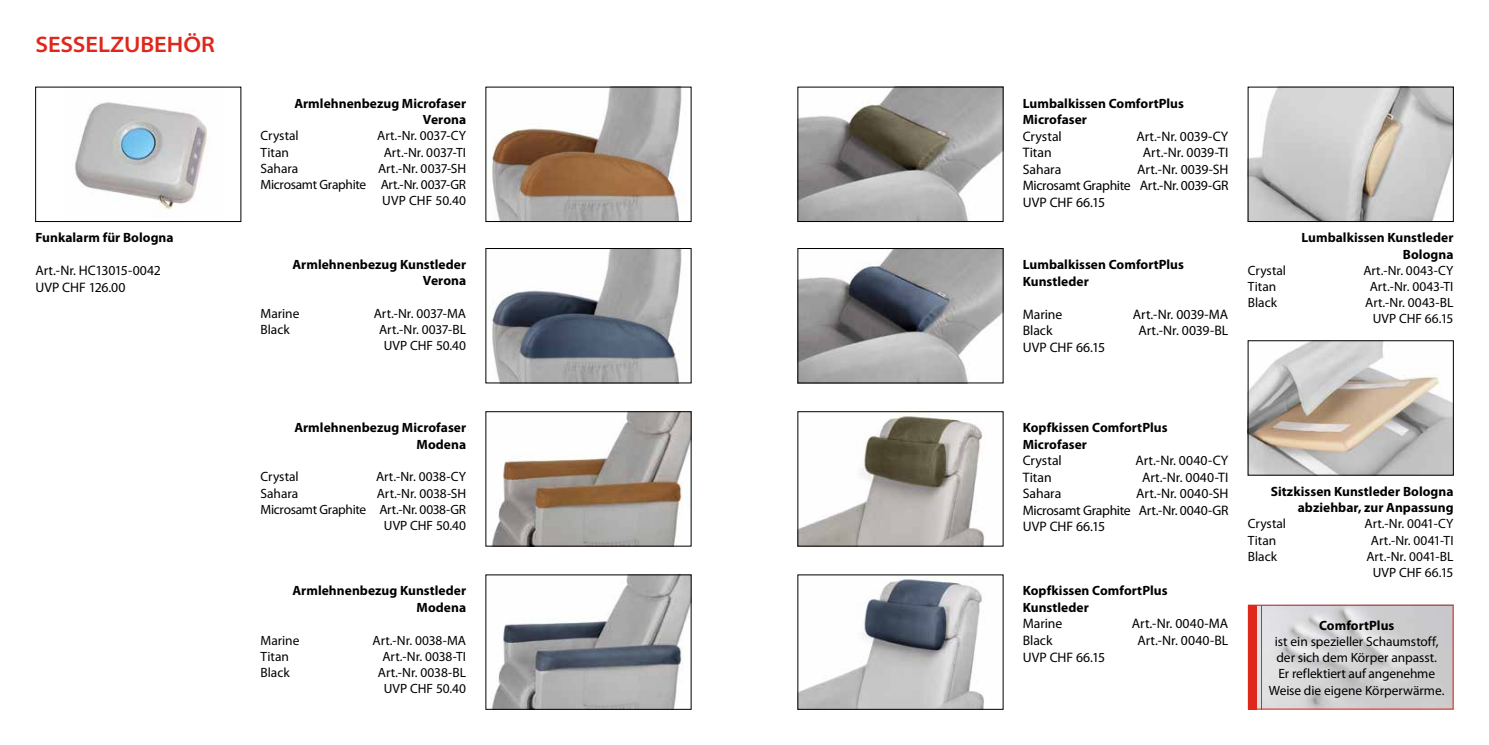
<style>
.page{position:relative;width:1489px;height:745px;background:#fff}
.page>*{position:absolute;margin:0;border:0;box-sizing:border-box;transform-origin:0 0}
.t1{font:600 semi-expanded 22.5px "Myriad Pro";color:#df271c}
.t2{font:13.75px/16.5px "Myriad Pro";letter-spacing:-.005em;color:#000;text-align:justify}
.t3{font:13.5px/16.1px "Myriad Pro";letter-spacing:-.005em;color:#000;text-align:center}
.t4{font:700 13.5px/16.5px "Myriad Pro";letter-spacing:.005em;color:#000;text-align:right}
.t5{font:13.5px "Myriad Pro";letter-spacing:.015em;color:#000}
</style>
<div class="page">
<img style="left:492px;top:576px;width:197px;height:131px">
<img style="left:491px;top:413px;width:198px;height:131px">
<div style="left:485px;top:411px;width:206px;height:135px;border:1px solid #000"></div>
<img style="left:490px;top:89px;width:192px;height:130px">
<img style="left:492px;top:250px;width:190px;height:131px">
<div style="left:485px;top:248px;width:206px;height:135px;border:1px solid #000"></div>
<img style="left:799px;top:89px;width:202px;height:130px">
<img style="left:799px;top:250px;width:202px;height:131px">
<div style="left:797px;top:248px;width:206px;height:135px;border:1px solid #000"></div>
<img style="left:1249px;top:89px;width:202px;height:130px">
<img style="left:75px;top:102px;width:132px;height:108px">
<img style="left:1249px;top:342px;width:202px;height:131px">
<img style="left:799px;top:413px;width:186px;height:131px">
<div style="left:797px;top:411px;width:206px;height:135px;border:1px solid #000"></div>
<img style="left:799px;top:578px;width:185px;height:129px">
<img style="left:1256px;top:606px;width:195px;height:101px">
<div style="left:1247px;top:604px;width:9px;height:105px;background:#df271c"></div>
<hr style="left:1261px;top:604px;width:1px;height:105px;background:#df271c">
<div style="left:1247px;top:604px;width:206px;height:105px;border:1px solid #df271c"></div>
<h1 class="t1" style="left:35px;top:30px;width:181px">SESSELZUBEHÖR</h1>
<p class="t4" style="left:35px;top:229px;width:140px">Funkalarm für Bologna</p>
<p class="t2" style="left:35px;top:262px;width:127px">Art.-Nr. HC13015-0042<br>UVP CHF 126.00</p>
<p class="t4" style="left:294px;top:94px;width:173px">Armlehnenbezug Microfaser<br>Verona</p>
<p class="t3" style="left:260px;top:127px;width:40px">Crystal</p>
<p class="t3" style="left:377px;top:127px;width:90px">Art.-Nr. 0037-CY</p>
<p class="t3" style="left:260px;top:144px;width:30px">Titan</p>
<p class="t3" style="left:383px;top:144px;width:84px">Art.-Nr. 0037-TI</p>
<p class="t3" style="left:260px;top:160px;width:39px">Sahara</p>
<p class="t3" style="left:260px;top:160px;width:207px;text-align:right">Art.-Nr. 0037-SH<br>Microsamt Graphite Art.-Nr. 0037-GR<br>UVP CHF 50.40</p>
<p class="t4" style="left:292px;top:256px;width:175px;line-height:16.1px">Armlehnenbezug Kunstleder<br>Verona</p>
<p class="t3" style="left:260px;top:305px;width:40px">Marine</p>
<p class="t3" style="left:374px;top:305px;width:94px">Art.-Nr. 0037-MA</p>
<p class="t3" style="left:260px;top:321px;width:31px">Black</p>
<p class="t3" style="left:379px;top:321px;width:88px">Art.-Nr. 0037-BL<br>UVP CHF 50.40</p>
<p class="t4" style="left:294px;top:418px;width:173px">Armlehnenbezug Microfaser<br>Modena</p>
<p class="t3" style="left:260px;top:468px;width:40px">Crystal</p>
<p class="t3" style="left:376px;top:468px;width:92px">Art.-Nr. 0038-CY</p>
<p class="t3" style="left:260px;top:484px;width:39px">Sahara</p>
<p class="t3" style="left:260px;top:484px;width:207px;text-align:right">Art.-Nr. 0038-SH<br>Microsamt Graphite Art.-Nr. 0038-GR<br>UVP CHF 50.40</p>
<p class="t4" style="left:292px;top:581px;width:175px">Armlehnenbezug Kunstleder<br>Modena</p>
<p class="t3" style="left:260px;top:631px;width:40px">Marine</p>
<p class="t3" style="left:372px;top:631px;width:95px">Art.-Nr. 0038-MA</p>
<p class="t3" style="left:260px;top:647px;width:30px">Titan</p>
<p class="t3" style="left:382px;top:647px;width:85px">Art.-Nr. 0038-TI</p>
<p class="t3" style="left:260px;top:663px;width:31px">Black</p>
<p class="t3" style="left:378px;top:663px;width:90px">Art.-Nr. 0038-BL<br>UVP CHF 50.40</p>
<p class="t4" style="left:1022px;top:94px;width:163px;text-align:left">Lumbalkissen ComfortPlus<br>Microfaser</p>
<p class="t2" style="left:1022px;top:127px;width:40px">Crystal</p>
<p class="t2" style="left:1136px;top:127px;width:93px">Art.-Nr. 0039-CY</p>
<p class="t2" style="left:1022px;top:144px;width:30px">Titan</p>
<p class="t2" style="left:1142px;top:144px;width:87px">Art.-Nr. 0039-TI</p>
<p class="t2" style="left:1022px;top:160px;width:40px">Sahara</p>
<p class="t2" style="left:1022px;top:160px;width:207px;text-indent:114px">Art.-Nr. 0039-SH Microsamt Graphite Art.-Nr. 0039-GR UVP CHF 66.15</p>
<p class="t4" style="left:1022px;top:256px;width:163px;text-align:left">Lumbalkissen ComfortPlus<br>Kunstleder</p>
<p class="t2" style="left:1022px;top:305px;width:41px">Marine</p>
<p class="t2" style="left:1132px;top:305px;width:97px">Art.-Nr. 0039-MA</p>
<p class="t2" style="left:1022px;top:322px;width:31px">Black</p>
<p class="t2" style="left:1138px;top:322px;width:92px">Art.-Nr. 0039-BL</p>
<p class="t2" style="left:1022px;top:338px;width:84px">UVP CHF 66.15</p>
<p class="t4" style="left:1301px;top:229px;width:153px;line-height:16.1px">Lumbalkissen Kunstleder<br>Bologna</p>
<p class="t3" style="left:1247px;top:262px;width:40px">Crystal</p>
<p class="t5" style="left:1363px;top:262px;width:92px">Art.-Nr. 0043-CY</p>
<p class="t3" style="left:1247px;top:278px;width:30px">Titan</p>
<p class="t3" style="left:1369px;top:278px;width:85px">Art.-Nr. 0043-TI</p>
<p class="t3" style="left:1247px;top:294px;width:31px">Black</p>
<p class="t3" style="left:1364px;top:294px;width:90px">Art.-Nr. 0043-BL<br>UVP CHF 66.15</p>
<p class="t4" style="left:1022px;top:418px;width:146px;text-align:left">Kopfkissen ComfortPlus<br>Microfaser</p>
<p class="t2" style="left:1022px;top:452px;width:40px">Crystal</p>
<p class="t2" style="left:1135px;top:452px;width:94px">Art.-Nr. 0040-CY</p>
<p class="t2" style="left:1022px;top:468px;width:30px">Titan</p>
<p class="t2" style="left:1141px;top:468px;width:88px">Art.-Nr. 0040-TI</p>
<p class="t2" style="left:1022px;top:485px;width:40px">Sahara</p>
<p class="t2" style="left:1022px;top:485px;width:207px;text-indent:113px">Art.-Nr. 0040-SH Microsamt Graphite Art.-Nr. 0040-GR UVP CHF 66.15</p>
<p class="t4" style="left:1022px;top:581px;width:146px;text-align:left">Kopfkissen ComfortPlus<br>Kunstleder</p>
<p class="t2" style="left:1022px;top:615px;width:41px">Marine</p>
<p class="t2" style="left:1131px;top:615px;width:98px">Art.-Nr. 0040-MA</p>
<p class="t2" style="left:1022px;top:631px;width:31px">Black</p>
<p class="t2" style="left:1137px;top:631px;width:93px">Art.-Nr. 0040-BL</p>
<p class="t2" style="left:1022px;top:648px;width:84px">UVP CHF 66.15</p>
<p class="t4" style="left:1270px;top:482px;width:184px;line-height:16.1px">Sitzkissen Kunstleder Bologna abziehbar, zur Anpassung</p>
<p class="t3" style="left:1247px;top:515px;width:40px">Crystal</p>
<p class="t5" style="left:1364px;top:515px;width:90px">Art.-Nr. 0041-CY</p>
<p class="t3" style="left:1247px;top:531px;width:30px">Titan</p>
<p class="t3" style="left:1370px;top:531px;width:84px">Art.-Nr. 0041-TI</p>
<p class="t3" style="left:1247px;top:547px;width:31px">Black</p>
<p class="t3" style="left:1366px;top:547px;width:89px">Art.-Nr. 0041-BL<br>UVP CHF 66.15</p>
<p class="t4" style="left:1318px;top:616px;width:77px">ComfortPlus</p>
<p class="t3" style="left:1268px;top:633px;width:177px">ist ein spezieller Schaumstoff, der sich dem Körper anpasst.<br>Er reflektiert auf angenehme<br>Weise die eigene Körperwärme.</p>
</div>
